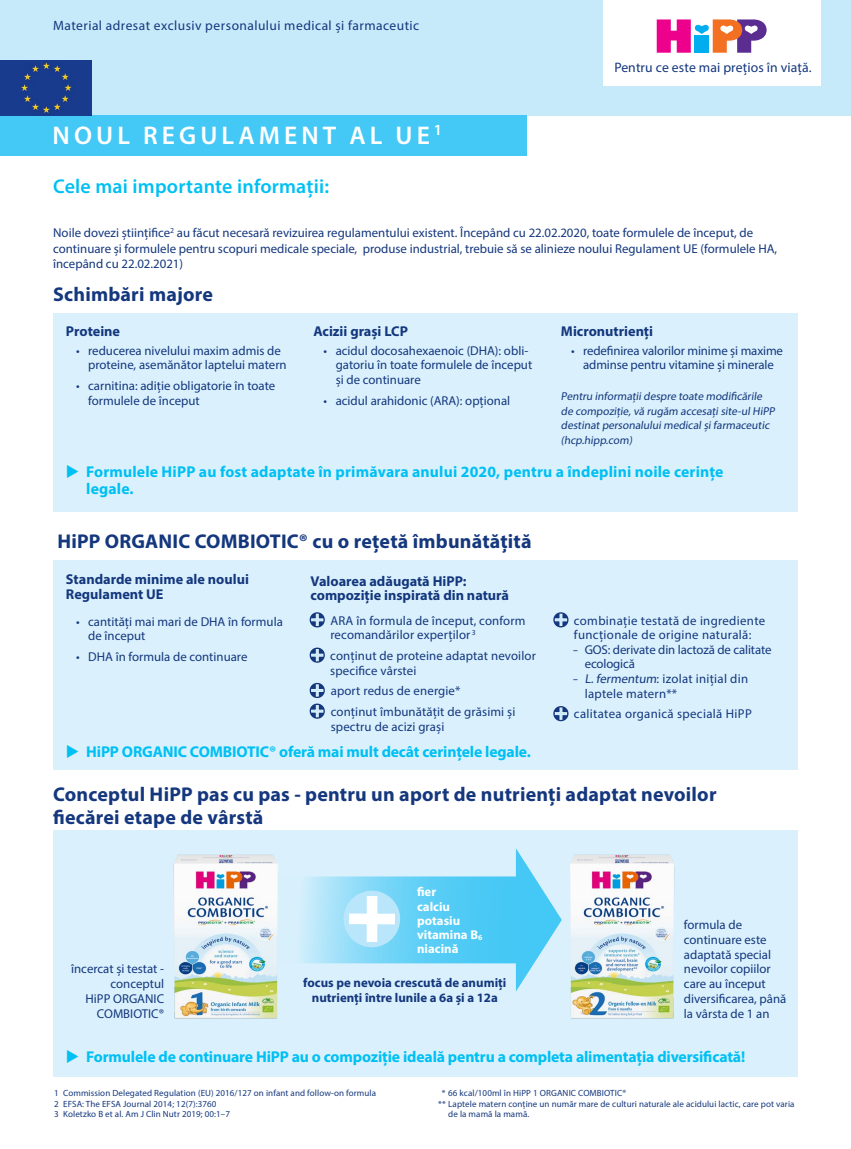
<style>
.page{position:relative;width:851px;height:1149px;background:#fff}
.page>*{position:absolute;margin:0;border:0;box-sizing:border-box;transform-origin:0 0}
.t1{font:600 25.65px "Myriad Pro";letter-spacing:.16em;color:#fff}
.t2{font:700 19.95px/22.5px "Myriad Pro";letter-spacing:.01em;color:#14377d}
.t3{font:600 19.95px "Myriad Pro";letter-spacing:.01em;color:#00c0f3}
.t4{font:700 15.6px "Myriad Pro";letter-spacing:-.01em;color:#00c0f3}
.t5{font:700 15.6px/17.1px "Myriad Pro";letter-spacing:.01em;color:#00c0f3}
.t6{font:700 14.25px/14.5px "Myriad Pro";color:#14377d}
.t7{font:13.65px "Myriad Pro";letter-spacing:.005em;color:#14377d}
.t8{font:13.5px "Myriad Pro";letter-spacing:.035em;color:#14377d}
.t9{font:12.9px/15px "Myriad Pro";color:#14377d}
.t10{font:12.9px/14.5px "Myriad Pro";letter-spacing:.025em;color:#14377d}
.t11{font:700 12.9px/15px "Myriad Pro";color:#14377d;text-align:center}
.t12{font:12.9px/14.5px "Myriad Pro";letter-spacing:.02em;color:#14377d;scale:.75 1}
.t13{font:12.9px/14.5px "Myriad Pro";color:#14377d;scale:.75 1}
.t14{font:700 12.9px/14.2px "Myriad Pro";color:#fff}
.t15{font:11.4px/14.5px "Myriad Pro";color:#14377d}
.t16{font:9px/10.5px "Myriad Pro";letter-spacing:.01em;color:#14377d}
</style>
<div class="page">
<div style="left:0;top:0;width:850px;height:115px;background:#c7eafb"></div>
<div style="left:603px;top:0;width:217px;height:86px;background:#fff"></div>
<div style="left:0;top:115px;width:526px;height:40px;background:#44c8f5"></div>
<div style="left:53px;top:560px;width:744px;height:210px;background:#daf1fd"></div>
<svg style="left:309px;top:612px;width:16px;height:15px"></svg>
<svg style="left:309px;top:647px;width:16px;height:15px"></svg>
<svg style="left:309px;top:682px;width:16px;height:15px"></svg>
<svg style="left:309px;top:703px;width:16px;height:15px"></svg>
<svg style="left:553px;top:612px;width:15px;height:15px"></svg>
<svg style="left:553px;top:706px;width:15px;height:15px"></svg>
<div style="left:53px;top:829px;width:744px;height:247px;background:#daf1fd"></div>
<svg style="left:301px;top:848px;width:260px;height:143px"></svg>
<svg style="left:343px;top:890px;width:57px;height:57px;background:#bfe9fa"></svg>
<div style="left:53px;top:313px;width:744px;height:198px;background:#daf1fd"></div>
<img style="left:0;top:61px;width:91px;height:54px">
<svg style="left:656px;top:19px;width:110px;height:34px"></svg>
<img style="left:174px;top:854px;width:104px;height:164px">
<img style="left:570px;top:854px;width:104px;height:163px">
<p class="t8" style="left:53px;top:18px;width:367px">Material adresat exclusiv personalului medical și farmaceutic</p>
<h1 class="t1" style="left:53px;top:119px;width:391px">NOUL REGULAMENT AL UE<sup>1</sup></h1>
<h2 class="t3" style="left:53px;top:174px;width:277px">Cele mai importante informații:</h2>
<p class="t7" style="left:614px;top:59px;width:199px">Pentru ce este mai prețios în viață.</p>
<p class="t9" style="left:53px;top:225px;width:725px;line-height:15.5px">Noile dovezi științifice<sup>2</sup> au făcut necesară revizuirea regulamentului existent. Începând cu 22.02.2020, toate formulele de început, de continuare și formulele pentru scopuri medicale speciale, produse industrial, trebuie să se alinieze noului Regulament UE (formulele HA, începând cu 22.02.2021)</p>
<h2 class="t2" style="left:53px;top:282px;width:161px">Schimbări majore</h2>
<p class="t6" style="left:66px;top:323px;width:56px">Proteine</p>
<p class="t9" style="left:88px;top:343px;width:200px;line-height:14.5px;text-indent:-12px">• reducerea nivelului maxim admis de proteine, asemănător laptelui matern</p>
<p class="t9" style="left:88px;top:378px;width:189px;line-height:14.5px;text-indent:-12px">• carnitina: adiție obligatorie în toate formulele de început</p>
<p class="t6" style="left:561px;top:323px;width:94px">Micronutrienți</p>
<p class="t9" style="left:571px;top:343px;width:213px;line-height:14.5px;text-align:center">• redefinirea valorilor minime și maxime adminse pentru vitamine și minerale</p>
<p class="t15" style="left:561px;top:389px;width:217px">Pentru informațiidespre toate modificările de compoziție,vă rugăm accesațisite-ulHiPP destinat personaluluimedicalșifarmaceutic (hcp.hipp.com)</p>
<p class="t5" style="left:86px;top:462px;width:638px;text-indent:-20px">◆ Formulele HiPP au fost adaptate în primăvara anului 2020, pentru a îndeplini noile cerințe legale.</p>
<p class="t6" style="left:313px;top:323px;width:96px">Acizii grași LCP</p>
<p class="t9" style="left:335px;top:343px;width:198px;line-height:14.5px;text-indent:-12px">• acidul docosahexaenoic (DHA): obli&shy;gatoriu în toate formulele de început și de continuare</p>
<p class="t9" style="left:323px;top:392px;width:188px">• acidul arahidonic (ARA): opțional</p>
<h2 class="t2" style="left:57px;top:529px;width:475px">HiPP ORGANIC COMBIOTIC® cu o rețetă îmbunătățită</h2>
<p class="t6" style="left:66px;top:571px;width:184px">Standarde minime ale noului<br>Regulament UE</p>
<p class="t9" style="left:88px;top:613px;width:196px;line-height:14.5px;text-indent:-12px">• cantități mai mari de DHA în formula de început</p>
<p class="t9" style="left:76px;top:648px;width:173px">• DHA în formula de continuare</p>
<p class="t6" style="left:310px;top:573px;width:200px">Valoarea adăugată HiPP: compoziție inspirată din natură</p>
<p class="t9" style="left:330px;top:612px;width:196px;line-height:14.5px">ARA în formula de început, conform recomandărilor experților <sup>3</sup></p>
<p class="t9" style="left:330px;top:648px;width:207px;line-height:14.5px">conținut de proteine adaptat nevoilor specifice vârstei</p>
<p class="t9" style="left:330px;top:680px;width:186px;line-height:20.7px">aport redus de energie*<br>conținut îmbunătățit de grăsimi și</p>
<p class="t9" style="left:330px;top:718px;width:115px">spectru de acizi grași</p>
<p class="t4" style="left:66px;top:741px;width:466px">◆ HiPP ORGANIC COMBIOTIC® oferă mai mult decât cerințele legale.</p>
<p class="t10" style="left:574px;top:612px;width:193px">combinație testată de ingrediente funcționale de origine naturală:</p>
<p class="t13" style="left:584px;top:641px;width:250px;text-indent:-11px">– GOS: derivate din lactoză de calitate ecologică</p>
<p class="t12" style="left:584px;top:671px;width:219px;text-indent:-11px">– L.fermentum: izolat inițial din laptele matern**</p>
<p class="t10" style="left:574px;top:706px;width:179px">calitatea organică specială HiPP</p>
<h2 class="t2" style="left:53px;top:782px;width:664px">Conceptul HiPP pas cu pas - pentru un aport de nutrienți adaptat nevoilor fiecărei etape de vârstă</h2>
<p class="t9" style="left:71px;top:961px;width:94px;text-align:right">încercat și testat - conceptul<br>HiPP ORGANIC<br>COMBIOTIC®</p>
<p class="t14" style="left:417px;top:884px;width:67px">fier<br>calciu potasiu vitamina B<sub>6 </sub>niacină</p>
<p class="t11" style="left:303px;top:974px;width:205px">focus pe nevoia crescută de anumiți nutrienți între lunile a 6a și a 12a</p>
<p class="t9" style="left:683px;top:916px;width:104px">formula de continuare este adaptată special nevoilor copiilor care au început diversificarea, până la vârsta de 1 an</p>
<p class="t4" style="left:66px;top:1046px;width:680px">◆ Formulele de continuare HiPP au o compoziție ideală pentru a completa alimentația diversificată!</p>
<p class="t16" style="left:54px;top:1087px;width:323px">1 Commission Delegated Regulation (EU) 2016/127 on infant and follow-on formula<br>2 EFSA: The EFSA Journal 2014; 12(7):3760<br>3 Koletzko B et al. Am J Clin Nutr 2019; 00:1–7</p>
<p class="t16" style="left:442px;top:1087px;width:186px">* 66 kcal/100ml în HiPP 1 ORGANIC COMBIOTIC®</p>
<p class="t16" style="left:438px;top:1097px;width:358px">** Laptele matern conține un număr mare de culturi naturale ale acidului lactic, care pot varia</p>
<p class="t16" style="left:448px;top:1108px;width:82px">de la mamă la mamă.</p>
</div>
